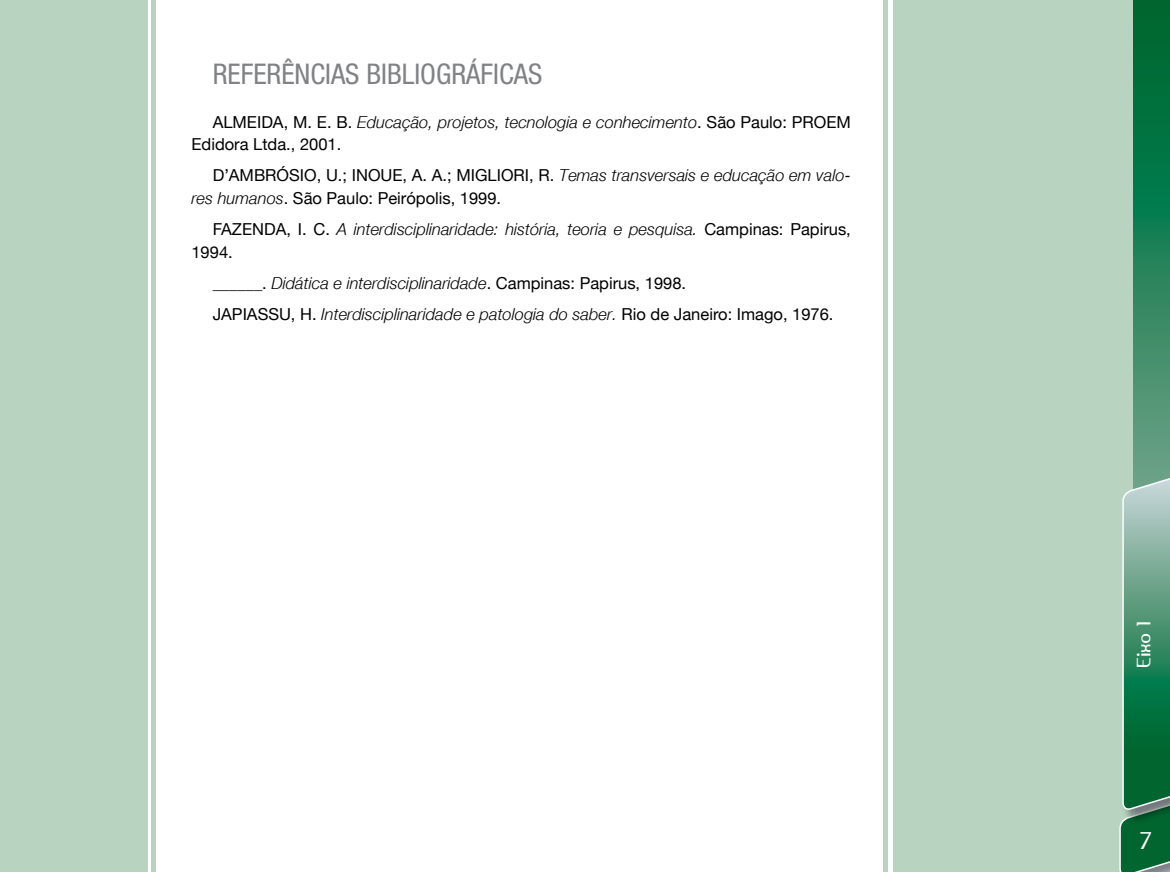
<style>
.page{position:relative;width:1170px;height:872px;background:#fff}
.page>*{position:absolute;margin:0;border:0;box-sizing:border-box;transform-origin:0 0}
.t1{font:condensed 28.5px "Helvetica Neue LT Std";color:#808285}
.t2{font:22.5px "Amerika Sans";color:#fff}
.t3{font:18px "Amerika Sans";color:#fff}
.t4{font:italic 16.5px/22.5px "Helvetica Neue";color:#000}
.t5{font:16.5px/22.5px "Helvetica Neue";color:#000}
.s1{font-style:italic}
.s2{font-style:normal}
</style>
<div class="page">
<div style="left:0;top:0;width:147px;height:872px;background:#b9d3c1"></div>
<div style="left:893px;top:0;width:276px;height:872px;background:#b9d3c1"></div>
<svg style="left:1133px;top:0;width:36px;height:472px;background:#228055"></svg>
<svg style="left:1119px;top:472px;width:50px;height:400px"></svg>
<div style="left:883px;top:0;width:5px;height:872px;background:#b9d3c1"></div>
<div style="left:151px;top:0;width:5px;height:872px;background:#b9d3c1"></div>
<h1 class="t1" style="left:213px;top:58px;width:328px">REFERÊNCIAS BIBLIOGRÁFICAS</h1>
<p class="t5" style="left:191px;top:111px;width:661px;text-indent:21px">ALMEIDA, M. E. B. <span class="s1">Educação, projetos, tecnologia e conhecimento</span>. São Paulo: PROEM<br>Edidora Ltda., 2001.</p>
<p class="t5" style="left:191px;top:164px;width:661px;text-indent:21px">D’AMBRÓSIO, U.; INOUE, A. A.; MIGLIORI, R. <span class="s1">Temas transversais e educação em valo&shy;res humanos</span>. São Paulo: Peirópolis, 1999.</p>
<p class="t4" style="left:191px;top:218px;width:661px;text-indent:21px"><span class="s2">FAZENDA, I. C.</span> A interdisciplinaridade: história, teoria e pesquisa. <span class="s2">Campinas: Papirus,<br>1994.</span></p>
<p class="t4" style="left:213px;top:267px;width:622px;line-height:31px"><span class="s2">______.</span> Didática e interdisciplinaridade<span class="s2">. Campinas: Papirus, 1998.<br>JAPIASSU, H.</span> Interdisciplinaridade e patologia do saber. <span class="s2">Rio de Janeiro: Imago, 1976.</span></p>
<p class="t3" style="left:1132px;top:668px;width:47px;rotate:-90deg">Eixo 1</p>
<h2 class="t2" style="left:1139px;top:826px;width:14px">7</h2>
</div>
